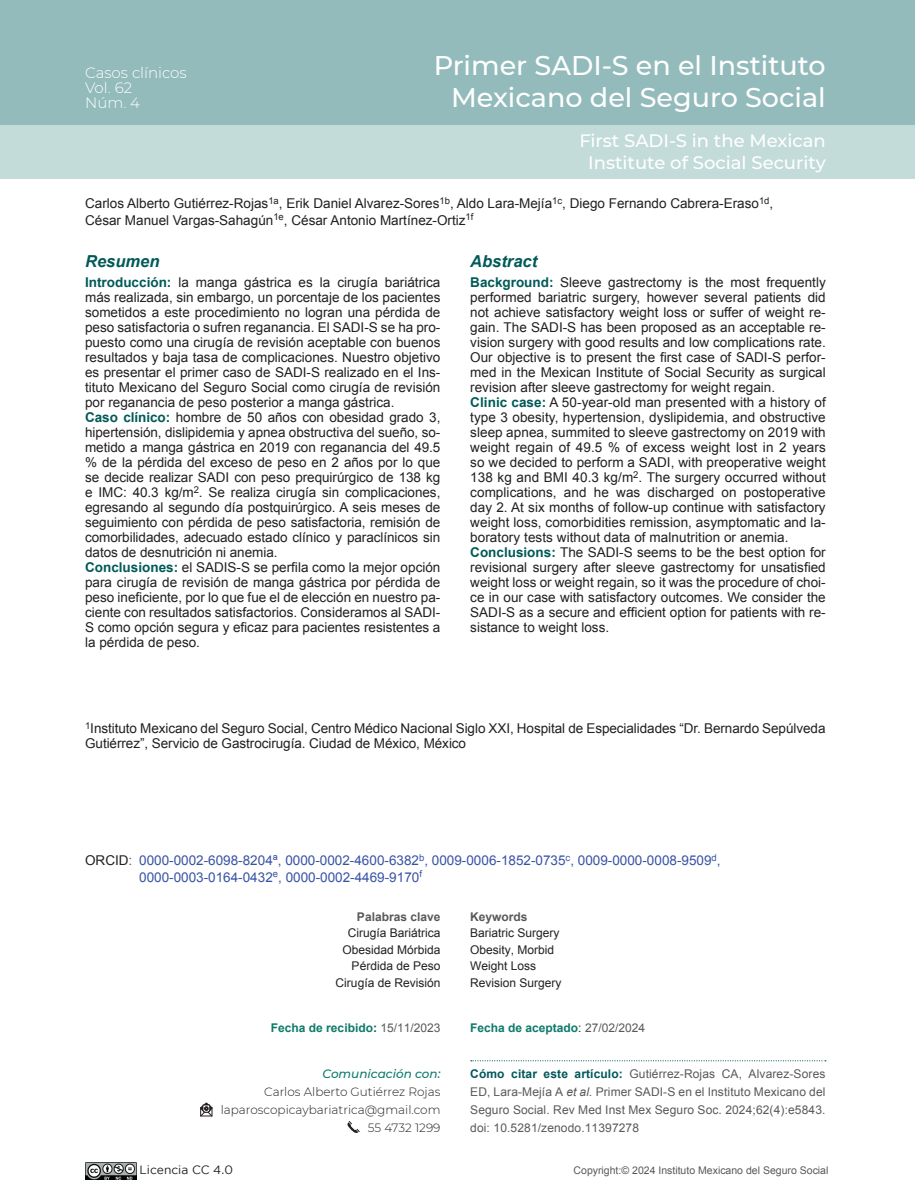
<style>
.page{position:relative;width:915px;height:1191px;background:#fff}
.page>*{position:absolute;margin:0;border:0;box-sizing:border-box;transform-origin:0 0}
.t1{font:500 27px/32.4px "Montserrat";color:#fff;text-align:right}
.t2{font:500 18px/21.6px "Montserrat";color:#fff;text-align:center}
.t3{font:italic 700 16.5px "Arial";color:#005a57}
.t4{font:300 15px/15px "Montserrat";color:#fff}
.t5{font:13.5px/15px "Arial";color:#231f20}
.t6{font:13.5px/16.2px "Arial";color:#3953a4}
.t7{font:12px/18px "Arial";letter-spacing:.01em;color:#58595b;text-align:justify}
.t8{font:12px/16.5px "Arial";color:#231f20}
.t9{font:300 12px/18px "Montserrat";color:#231f20;text-align:right}
.t10{font:700 12px "Arial";color:#0d7a6a}
.t11{font:700 12px "Arial";color:#58595b}
.t12{font:italic 500 12px "Montserrat";color:#0d7a6a}
.t13{font:12px "Gotham";color:#231f20}
.t14{font:10.5px "Arial";color:#58595b}
.s1{font-weight:700;color:#005a57}
.s2{color:#231f20}
.s3{color:#58595b}
.s4{color:#005a57}
.s5{font-weight:400;color:#58595b}
.s6{font-weight:400;color:#231f20}
.s7{font-weight:700;color:#01585b}
.s8{font-style:italic}
</style>
<div class="page">
<div style="left:0;top:0;width:914px;height:125px;background:#93bbbb"></div>
<div style="left:0;top:125px;width:914px;height:54px;background:#c3dcd9"></div>
<svg style="left:470px;top:1060px;width:355px;height:1px"></svg>
<svg style="left:200px;top:1102px;width:13px;height:15px"></svg>
<svg style="left:347px;top:1121px;width:13px;height:12px"></svg>
<img style="left:85px;top:1162px;width:51px;height:17px">
<p class="t4" style="left:85px;top:64px;width:103px">Casos clínicos<br>Vol. 62<br>Núm. 4</p>
<h1 class="t1" style="left:433px;top:48px;width:393px">Primer SADI-S en el Instituto<br>Mexicano del Seguro Social</h1>
<h2 class="t2" style="left:579px;top:129px;width:248px">First SADI-S in the Mexican<br>Institute of Social Security</h2>
<p class="t5" style="left:85px;top:195px;width:689px;line-height:16.5px">Carlos Alberto Gutiérrez-Rojas<sup>1a</sup>, Erik Daniel Alvarez-Sores<sup>1b</sup>, Aldo Lara-Mejía<sup>1c</sup>, Diego Fernando Cabrera-Eraso<sup>1d</sup>,<br>César Manuel Vargas-Sahagún<sup>1e</sup>, César Antonio Martínez-Ortiz<sup>1f</sup></p>
<p class="t3" style="left:85px;top:251px;width:76px">Resumen</p>
<p class="t3" style="left:470px;top:251px;width:68px">Abstract</p>
<p class="t5" style="left:470px;top:275px;width:357px"><span class="s1">Background:</span> Sleeve gastrectomy is the most frequently performed bariatric surgery, however several patients did not achieve satisfactory weight loss or suffer of weight re&shy;gain. The SADI-S has been proposed as an acceptable re&shy;vision surgery with good results and low complications rate.<br>Our objective is to present the first case of SADI-S perfor&shy;med in the Mexican Institute of Social Security as surgical revision after sleeve gastrectomy for weight regain.<br><span class="s1">Clinic case:</span> A 50-year-old man presented with a history of type 3 obesity, hypertension, dyslipidemia, and obstructive sleep apnea, summited to sleeve gastrectomy on 2019 with weight regain of 49.5 % of excess weight lost in 2 years so we decided to perform a SADI, with preoperative weight 138 kg and BMI 40.3 kg/m<sup>2</sup>. The surgery occurred without complications, and he was discharged on postoperative day 2. At six months of follow-up continue with satisfactory weight loss, comorbidities remission, asymptomatic and la&shy;boratory tests without data of malnutrition or anemia.<br><span class="s1">Conclusions:</span> The SADI-S seems to be the best option for revisional surgery after sleeve gastrectomy for unsatisfied weight loss or weight regain, so it was the procedure of choi&shy;ce in our case with satisfactory outcomes. We consider the SADI-S as a secure and efficient option for patients with re&shy;sistance to weight loss.</p>
<p class="t5" style="left:85px;top:275px;width:357px"><span class="s1">Introducción:</span> la manga gástrica es la cirugía bariátrica más realizada, sin embargo, un porcentaje de los pacientes sometidos a este procedimiento no logran una pérdida de peso satisfactoria o sufren reganancia. El SADI-S se ha pro&shy;puesto como una cirugía de revisión aceptable con buenos resultados y baja tasa de complicaciones. Nuestro objetivo es presentar el primer caso de SADI-S realizado en el Ins&shy;tituto Mexicano del Seguro Social como cirugía de revisión por reganancia de peso posterior a manga gástrica.<br><span class="s1">Caso clínico:</span> hombre de 50 años con obesidad grado 3, hipertensión, dislipidemia y apnea obstructiva del sueño, so&shy;metido a manga gástrica en 2019 con reganancia del 49.5 % de la pérdida del exceso de peso en 2 años por lo que se decide realizar SADI con peso prequirúrgico de 138 kg e IMC: 40.3 kg/m<sup>2</sup>. Se realiza cirugía sin complicaciones, egresando al segundo día postquirúrgico. A seis meses de seguimiento con pérdida de peso satisfactoria, remisión de comorbilidades, adecuado estado clínico y paraclínicos sin datos de desnutrición ni anemia.<br><span class="s1">Conclusiones:</span> el SADIS-S se perfila como la mejor opción para cirugía de revisión de manga gástrica por pérdida de peso ineficiente, por lo que fue el de elección en nuestro pa&shy;ciente con resultados satisfactorios. Consideramos al SADI-S como opción segura y eficaz para pacientes resistentes a la pérdida de peso.</p>
<p class="t5" style="left:85px;top:721px;width:741px"><sup>1</sup>Instituto Mexicano del Seguro Social, Centro Médico Nacional Siglo XXI, Hospital de Especialidades “Dr. Bernardo Sepúlveda<br>Gutiérrez”, Servicio de Gastrocirugía. Ciudad de México, México</p>
<p class="t6" style="left:139px;top:852px;width:582px;text-indent:-54px"><span class="s2">ORCID</span><span class="s3">:</span> 0000-0002-6098-8204ª, 0000-0002-4600-6382<sup>b</sup>, 0009-0006-1852-0735<sup>c</sup>, 0009-0000-0008-9509<sup>d</sup>,<br>0000-0003-0164-0432<sup>e</sup>, 0000-0002-4469-9170<sup>f</sup></p>
<p class="t11" style="left:357px;top:908px;width:85px">Palabras clave</p>
<p class="t8" style="left:335px;top:924px;width:106px;text-align:right">Cirugía Bariátrica<br>Obesidad Mórbida<br>Pérdida de Peso<br>Cirugía de Revisión</p>
<p class="t11" style="left:470px;top:908px;width:59px">Keywords</p>
<p class="t8" style="left:470px;top:924px;width:93px">Bariatric Surgery<br>Obesity, Morbid<br>Weight Loss<br>Revision Surgery</p>
<p class="t10" style="left:271px;top:1019px;width:171px">Fecha de recibido<span class="s4">:</span> <span class="s5">15/11/2023</span></p>
<p class="t10" style="left:470px;top:1020px;width:176px">Fecha de aceptado<span class="s6">:</span> <span class="s5">27/02/2024</span></p>
<p class="t12" style="left:322px;top:1065px;width:119px">Comunicación con:</p>
<p class="t9" style="left:220px;top:1082px;width:221px">Carlos Alberto Gutiérrez Rojas laparoscopicaybariatrica@gmail.com<br>55 4732 1299</p>
<p class="t13" style="left:139px;top:1162px;width:95px">Licencia CC 4.0</p>
<p class="t14" style="left:573px;top:1163px;width:256px">Copyright:© 2024 Instituto Mexicano del Seguro Social</p>
<p class="t7" style="left:470px;top:1064px;width:356px"><span class="s7">Cómo citar este artículo:</span> Gutiérrez-Rojas CA, Alvarez-Sores ED, Lara-Mejía A <span class="s8">et al.</span> Primer SADI-S en el Instituto Mexicano del Seguro Social. Rev Med Inst Mex Seguro Soc. 2024;62(4):e5843. doi: 10.5281/zenodo.11397278</p>
</div>
